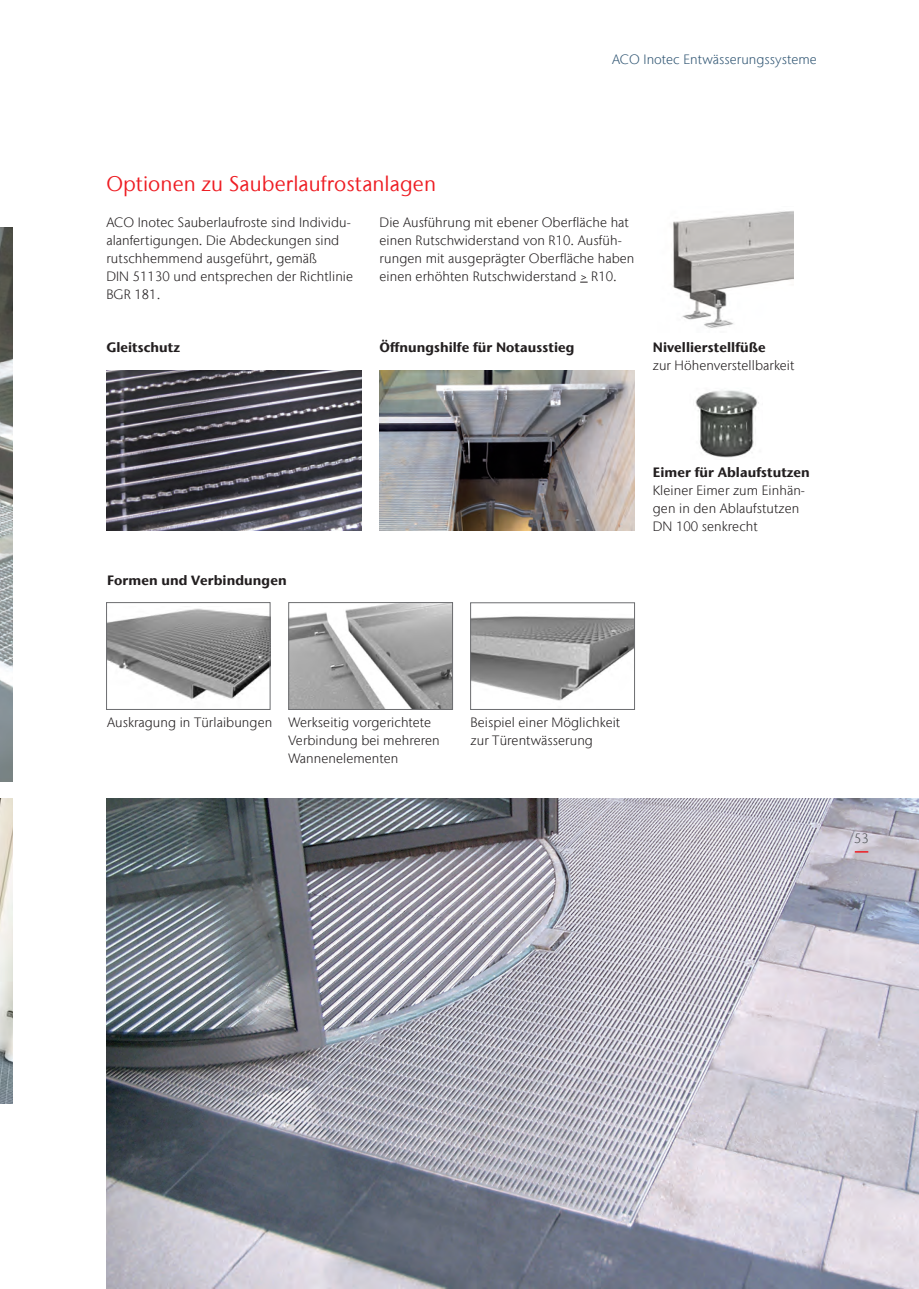
<style>
.page{position:relative;width:919px;height:1289px;background:#fff}
.page>*{position:absolute;margin:0;border:0;box-sizing:border-box;transform-origin:0 0}
.Intermediate_heading{font:21px "Stone Sans IIITC Com";letter-spacing:.005em;color:#ee1d23}
.Body_copy{font:300 13.5px/17.9px "Stone Sans IIITC Com";letter-spacing:.005em;color:#231f20}
.Subheadline{font:700 13.5px "Stone Sans IIITC Com";letter-spacing:.005em;color:#231f20}
.t1{font:300 13.5px "Stone Sans IIITC Com";letter-spacing:.005em;color:#335875}
.t2{font:300 13.5px "Stone Sans IIITC Com";color:#545659}
</style>
<div class="page">
<img style="left:0;top:799px;width:13px;height:303px">
<img style="left:0;top:227px;width:13px;height:554px">
<img style="left:106px;top:799px;width:812px;height:489px">
<img style="left:106px;top:370px;width:255px;height:161px">
<img style="left:290px;top:604px;width:160px;height:103px">
<div style="left:288px;top:602px;width:164px;height:107px;border:1px solid #6c6d70"></div>
<img style="left:472px;top:616px;width:160px;height:85px">
<div style="left:470px;top:602px;width:164px;height:107px;border:1px solid #6c6d70"></div>
<img style="left:673px;top:211px;width:121px;height:117px">
<img style="left:695px;top:390px;width:64px;height:68px">
<img style="left:379px;top:370px;width:255px;height:161px">
<img style="left:108px;top:608px;width:160px;height:92px">
<div style="left:106px;top:602px;width:164px;height:107px;border:1px solid #6c6d70"></div>
<svg style="left:854px;top:851px;width:14px;height:1px"></svg>
<p class="t1" style="left:612px;top:51px;width:206px">ACO Inotec Entwässerungssysteme</p>
<p class="Intermediate_heading" style="left:106px;top:171px;width:331px">Optionen zu Sauberlaufrostanlagen</p>
<p class="Body_copy" style="left:106px;top:213px;width:248px">ACO Inotec Sauberlaufroste sind Individu&shy;alanfertigungen. Die Abdeckungen sind rutschhemmend ausgeführt, gemäß<br>DIN 51130 und entsprechen der Richtlinie BGR 181.</p>
<p class="Body_copy" style="left:379px;top:213px;width:256px">Die Ausführung mit ebener Oberfläche hat einen Rutschwiderstand von R10. Ausfüh&shy;rungen mit ausgeprägter Oberfläche haben einen erhöhten Rutschwiderstand &gt; R10.</p>
<p class="Subheadline" style="left:106px;top:339px;width:75px">Gleitschutz</p>
<p class="Subheadline" style="left:379px;top:339px;width:196px">Öffnungshilfe für Notausstieg</p>
<p class="Subheadline" style="left:652px;top:339px;width:115px">Nivellierstellfüße</p>
<p class="Body_copy" style="left:652px;top:356px;width:143px">zur Höhenverstellbarkeit</p>
<p class="Subheadline" style="left:107px;top:571px;width:181px">Formen und Verbindungen</p>
<p class="Subheadline" style="left:652px;top:464px;width:158px">Eimer für Ablaufstutzen</p>
<p class="Body_copy" style="left:652px;top:481px;width:154px">Kleiner Eimer zum Einhän&shy;gen in den Ablaufstutzen<br>DN 100 senkrecht</p>
<p class="Body_copy" style="left:107px;top:713px;width:166px">Auskragung in Türlaibungen</p>
<p class="Body_copy" style="left:288px;top:713px;width:153px">Werkseitig vorgerichtete<br>Verbindung bei mehreren<br>Wannenelementen</p>
<p class="Body_copy" style="left:470px;top:713px;width:151px">Beispiel einer Möglichkeit zur Türentwässerung</p>
<p class="t2" style="left:854px;top:829px;width:16px">53</p>
</div>
